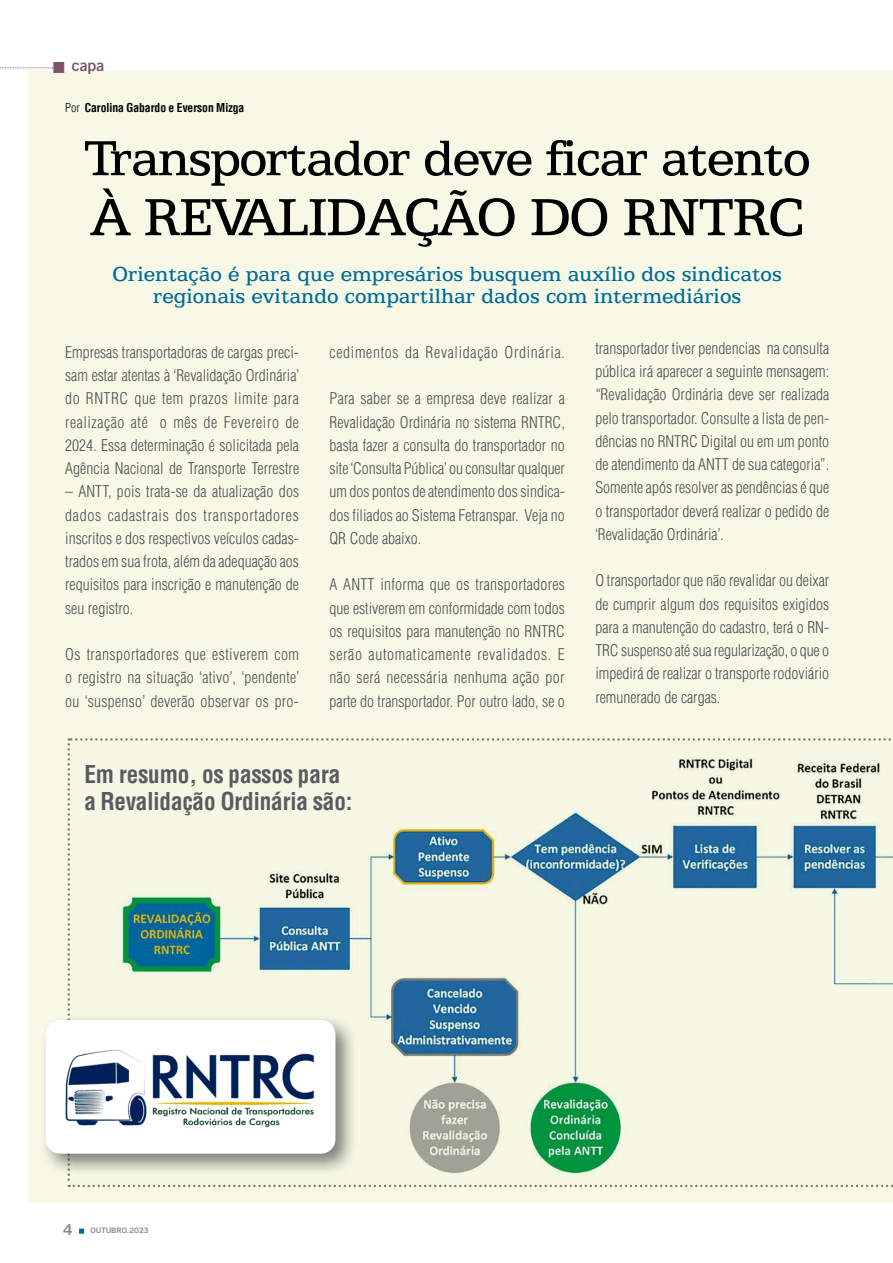
<style>
.page{position:relative;width:893px;height:1263px;background:#fff}
.page>*{position:absolute;margin:0;border:0;box-sizing:border-box;transform-origin:0 0}
.t1{font:54px "ATF Antique";letter-spacing:-.03em;color:#000}
.t2{font:51px "ATF Antique";letter-spacing:-.03em;color:#000}
.t3{font:700 condensed 24px/27px "Helvetica";color:#5b5b5f}
.t4{font:21px/22.5px "ATF Antique";color:#006b9a;text-align:center}
.t5{font:300 condensed 15.75px/23.2px "Helvetica";color:#4f4e50;text-align:justify}
.t6{font:300 condensed 15.75px "Helvetica";letter-spacing:.045em;color:#4f4e50}
.t7{font:700 15px "Goethe Gothic";color:#7c5569}
.t8{font:700 15px "Goethe Gothic";color:#89878c}
.t9{font:700 condensed 12px "Helvetica";color:#000}
.t10{font:700 7.5px "Goethe Gothic";color:#89878c}
.s1{font-weight:300}
</style>
<div class="page">
<svg style="left:79px;top:1228px;width:5px;height:6px"></svg>
<div style="left:28px;top:71px;width:865px;height:1131px;background:#f7f9e6"></div>
<svg style="left:68px;top:738px;width:825px;height:449px"></svg>
<div style="left:54px;top:62px;width:10px;height:11px;background:#7c5569;border:1px solid #7c5569"></div>
<svg style="left:0;top:68px;width:53px;height:1px"></svg>
<div style="left:39px;top:1013px;width:320px;height:164px;background:#000;opacity:.5"></div>
<img style="left:46px;top:1020px;width:289px;height:134px">
<p class="t7" style="left:72px;top:57px;width:34px">capa</p>
<p class="t9" style="left:65px;top:100px;width:181px"><span class="s1">Por</span> Carolina Gabardo e Everson Mizga</p>
<h2 class="t2" style="left:84px;top:130px;width:728px">Transportador deve ficar atento</h2>
<h1 class="t1" style="left:90px;top:187px;width:715px">À REVALIDAÇÃO DO RNTRC</h1>
<h3 class="t4" style="left:113px;top:263px;width:671px">Orientação é para que empresários busquem auxílio dos sindicatos regionais evitando compartilhar dados com intermediários</h3>
<p class="t5" style="left:65px;top:340px;width:236px">Empresas transportadoras de cargas preci&shy;sam estar atentas à ‘Revalidação Ordinária’ do RNTRC que tem prazos limite para realização até o mês de Fevereiro de 2024. Essa determinação é solicitada pela Agência Nacional de Transporte Terrestre</p>
<p class="t5" style="left:65px;top:480px;width:236px">– ANTT, pois trata-se da atualização dos dados cadastrais dos transportadores inscritos e dos respectivos veículos cadas&shy;trados em sua frota, além da adequação aos requisitos para inscrição e manutenção de seu registro.</p>
<p class="t5" style="left:65px;top:643px;width:235px">Os transportadores que estiverem com o registro na situação ‘ativo’, ‘pendente’ ou ‘suspenso’ deverão observar os pro-</p>
<p class="t6" style="left:330px;top:342px;width:237px">cedimentos da Revalidação Ordinária.</p>
<p class="t5" style="left:330px;top:387px;width:237px">Para saber se a empresa deve realizar a Revalidação Ordinária no sistema RNTRC, basta fazer a consulta do transportador no site ‘Consulta Pública’ ou consultar qualquer um dos pontos de atendimento dos sindica&shy;dos filiados ao Sistema Fetranspar. Veja no QR Code abaixo.</p>
<p class="t5" style="left:330px;top:573px;width:237px">A ANTT informa que os transportadores que estiverem em conformidade com todos os requisitos para manutenção no RNTRC serão automaticamente revalidados. E não será necessária nenhuma ação por parte do transportador. Por outro lado, se o</p>
<h3 class="t3" style="left:84px;top:761px;width:269px">Em resumo, os passos para a Revalidação Ordinária são:</h3>
<p class="t5" style="left:595px;top:336px;width:235px">transportador tiver pendencias na consulta pública irá aparecer a seguinte mensagem: “Revalidação Ordinária deve ser realizada pelo transportador. Consulte a lista de pen&shy;dências no RNTRC Digital ou em um ponto de atendimento da ANTT de sua categoria”.<br>Somente após resolver as pendências é que o transportador deverá realizar o pedido de ‘Revalidação Ordinária’.</p>
<p class="t5" style="left:595px;top:569px;width:235px">O transportador que não revalidar ou deixar de cumprir algum dos requisitos exigidos para a manutenção do cadastro, terá o RN-TRC suspenso até sua regularização, o que o impedirá de realizar o transporte rodoviário remunerado de cargas.</p>
<p class="t8" style="left:63px;top:1220px;width:11px">4</p>
<p class="t10" style="left:91px;top:1226px;width:59px">OUTUBRO.2023</p>
</div>
